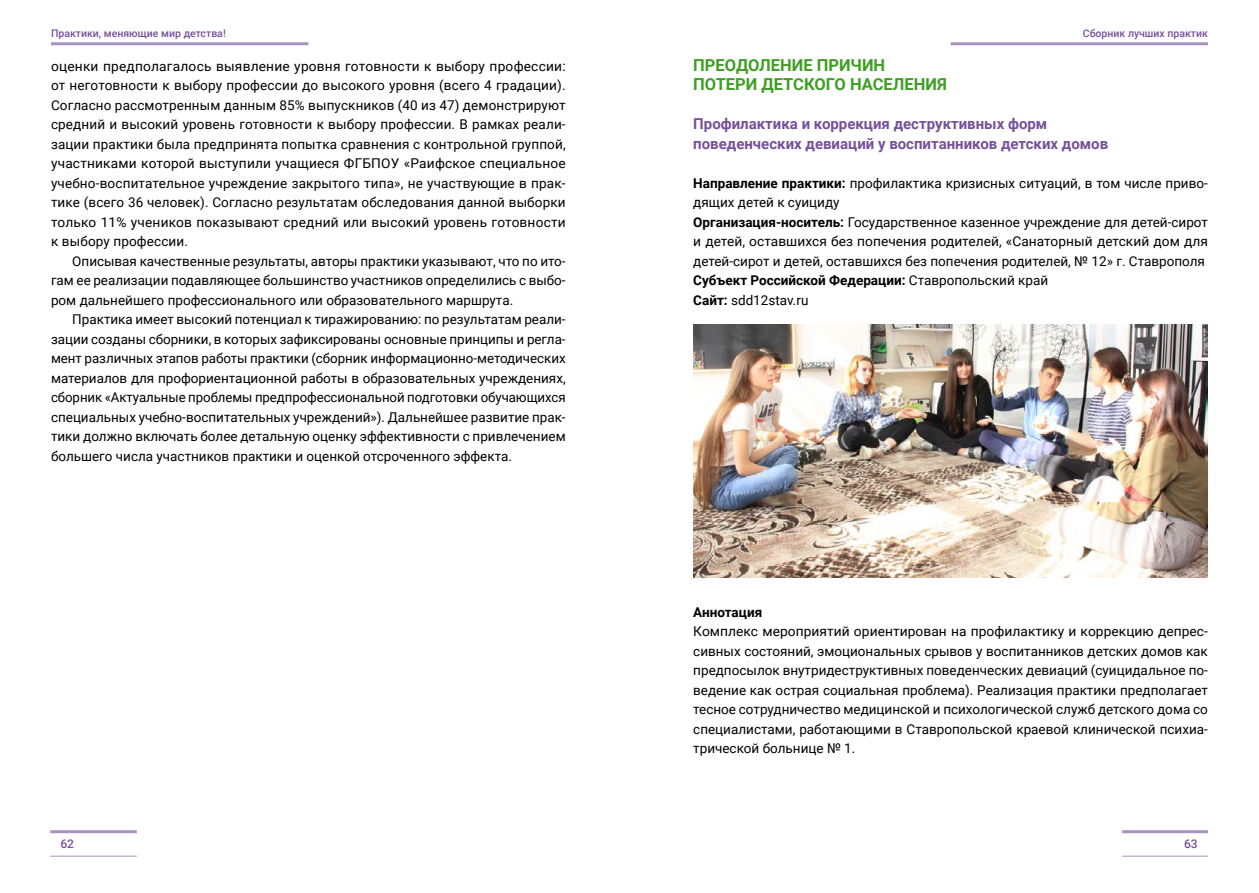
<style>
.page{position:relative;width:1259px;height:893px;background:#fff}
.page>*{position:absolute;margin:0;border:0;box-sizing:border-box;transform-origin:0 0}
.t1{font:700 16.5px/19.5px "Roboto";color:#3f9e24}
.t2{font:700 15px/19.5px "Roboto";color:#77509a}
.t3{font:13.5px/19.5px "Roboto";color:#000;text-align:justify}
.t4{font:700 13.5px "Roboto";color:#000}
.t5{font:500 12px "Roboto";color:#77509a}
.t6{font:500 10.5px "Roboto";color:#77509a}
.s1{font-weight:700}
</style>
<div class="page">
<hr style="left:51px;top:42px;width:257px;height:3px;background:#a892c2">
<hr style="left:950px;top:42px;width:258px;height:3px;background:#a892c2">
<hr style="left:50px;top:830px;width:87px;height:3px;background:#a892c2">
<hr style="left:1122px;top:830px;width:86px;height:3px;background:#a892c2">
<hr style="left:50px;top:856px;width:87px;height:1px;background:#a892c2">
<hr style="left:1122px;top:856px;width:86px;height:1px;background:#a892c2">
<img style="left:693px;top:324px;width:515px;height:254px">
<p class="t6" style="left:51px;top:25px;width:176px">Практики, меняющие мир детства!</p>
<p class="t6" style="left:1083px;top:25px;width:127px">Сборник лучших практик</p>
<p class="t3" style="left:51px;top:55px;width:516px">оценки предполагалось выявление уровня готовности к выбору профессии: от неготовности к выбору профессии до высокого уровня (всего 4 градации).<br>Согласно рассмотренным данным 85% выпускников (40 из 47) демонстрируют средний и высокий уровень готовности к выбору профессии. В рамках реали&shy;зации практики была предпринята попытка сравнения с контрольной группой, участниками которой выступили учащиеся ФГБПОУ «Раифское специальное учебно-воспитательное учреждение закрытого типа», не участвующие в прак&shy;тике (всего 36 человек). Согласно результатам обследования данной выборки только 11% учеников показывают средний или высокий уровень готовности к выбору профессии.</p>
<p class="t3" style="left:51px;top:250px;width:516px;text-indent:21px">Описывая качественные результаты, авторы практики указывают, что по ито&shy;гам ее реализации подавляющее большинство участников определились с выбо&shy;ром дальнейшего профессионального или образовательного маршрута.</p>
<p class="t3" style="left:51px;top:309px;width:516px;text-indent:21px">Практика имеет высокий потенциал к тиражированию: по результатам реали&shy;зации созданы сборники, в которых зафиксированы основные принципы и регла&shy;мент различных этапов работы практики (сборник информационно-методических материалов для профориентационной работы в образовательных учреждениях, сборник «Актуальные проблемы предпрофессиональной подготовки обучающихся специальных учебно-воспитательных учреждений»). Дальнейшее развитие прак&shy;тики должно включать более детальную оценку эффективности с привлечением большего числа участников практики и оценкой отсроченного эффекта.</p>
<p class="t1" style="left:693px;top:54px;width:255px">ПРЕОДОЛЕНИЕ ПРИЧИН<br>ПОТЕРИ ДЕТСКОГО НАСЕЛЕНИЯ</p>
<p class="t2" style="left:693px;top:113px;width:416px">Профилактика и коррекция деструктивных форм поведенческих девиаций у воспитанников детских домов</p>
<p class="t3" style="left:693px;top:172px;width:516px;text-align:left"><span class="s1">Направление практики:</span> профилактика кризисных ситуаций, в том числе приво&shy;дящих детей к суициду<br><span class="s1">Организация-носитель:</span> Государственное казенное учреждение для детей-сирот и детей, оставшихся без попечения родителей, «Санаторный детский дом для детей-сирот и детей, оставшихся без попечения родителей, № 12» г. Ставрополя <span class="s1">Субъект Российской Федерации:</span> Ставропольский край<br><span class="s1">Сайт:</span> sdd12stav.ru</p>
<p class="t4" style="left:693px;top:602px;width:70px">Аннотация</p>
<p class="t3" style="left:693px;top:621px;width:516px">Комплекс мероприятий ориентирован на профилактику и коррекцию депрес&shy;сивных состояний, эмоциональных срывов у воспитанников детских домов как предпосылок внутридеструктивных поведенческих девиаций (суицидальное по&shy;ведение как острая социальная проблема). Реализация практики предполагает тесное сотрудничество медицинской и психологической служб детского дома со специалистами, работающими в Ставропольской краевой клинической психиа&shy;трической больнице № 1.</p>
<p class="t5" style="left:60px;top:835px;width:15px">62</p>
<p class="t5" style="left:1184px;top:835px;width:15px">63</p>
</div>
